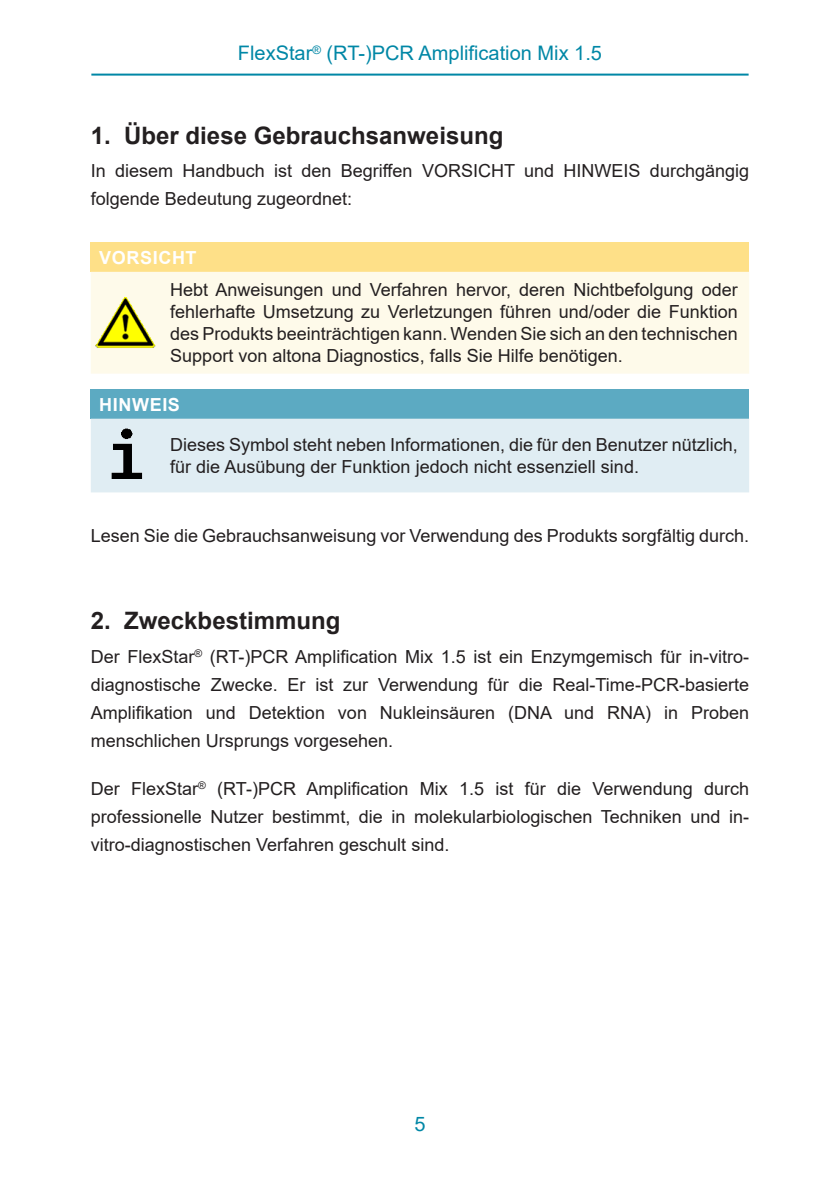
<style>
.page{position:relative;width:840px;height:1191px;background:#fff}
.page>*{position:absolute;margin:0;border:0;box-sizing:border-box;transform-origin:0 0}
.Level_1{font:700 24px "Arial";color:#231f20}
.Seitenkopf{font:20px "Arial";color:#0087a6}
.Mengentext{font:18px/28px "Arial";color:#231f20;text-align:justify}
.Note_hazard_conseque{font:18px/22px "Arial";color:#231f20;text-align:justify}
.Note_para{font:18px/22px "Arial";color:#231f20}
.Note_Titel{font:700 18px "Arial";letter-spacing:.035em;color:#fff}
</style>
<div class="page">
<hr style="left:91px;top:74px;width:657px;height:2px;background:#0087a6">
<div style="left:91px;top:243px;width:657px;height:29px;background:#fee088"></div>
<div style="left:91px;top:272px;width:657px;height:102px;background:#fefaea"></div>
<img style="left:94px;top:291px;width:62px;height:63px">
<div style="left:91px;top:389px;width:657px;height:30px;background:#5caac2"></div>
<div style="left:91px;top:419px;width:657px;height:73px;background:#e0edf3"></div>
<img style="left:94px;top:424px;width:62px;height:63px">
<p class="Seitenkopf" style="left:238px;top:40px;width:365px">FlexStar<sup>®</sup> (RT-)PCR Amplification Mix 1.5</p>
<p class="Level_1" style="left:91px;top:118px;width:414px">1. Über diese Gebrauchsanweisung</p>
<p class="Mengentext" style="left:91px;top:157px;width:659px">In diesem Handbuch ist den Begriffen VORSICHT und HINWEIS durchgängig folgende Bedeutung zugeordnet:</p>
<p class="Note_Titel" style="left:99px;top:245px;width:99px">VORSICHT</p>
<p class="Note_hazard_conseque" style="left:170px;top:279px;width:568px">Hebt Anweisungen und Verfahren hervor, deren Nichtbefolgung oder fehlerhafte Umsetzung zu Verletzungen führen und/oder die Funktion des Produkts beeinträchtigen kann. Wenden Sie sich an den technischen Support von altona Diagnostics, falls Sie Hilfe benötigen.</p>
<p class="Note_Titel" style="left:99px;top:392px;width:82px">HINWEIS</p>
<p class="Note_para" style="left:170px;top:434px;width:568px">Dieses Symbol steht neben Informationen, die für den Benutzer nützlich, für die Ausübung der Funktion jedoch nicht essenziell sind.</p>
<p class="Mengentext" style="left:91px;top:521px;width:659px">Lesen Sie die Gebrauchsanweisung vor Verwendung des Produkts sorgfältig durch.</p>
<p class="Level_1" style="left:91px;top:604px;width:251px">2. Zweckbestimmung</p>
<p class="Mengentext" style="left:91px;top:642px;width:659px">Der FlexStar<sup>®</sup> (RT-)PCR Amplification Mix 1.5 ist ein Enzymgemisch für in-vitro&shy;diagnostische Zwecke. Er ist zur Verwendung für die Real-Time-PCR-basierte Amplifikation und Detektion von Nukleinsäuren (DNA und RNA) in Proben menschlichen Ursprungs vorgesehen.</p>
<p class="Mengentext" style="left:91px;top:774px;width:659px">Der FlexStar<sup>®</sup> (RT-)PCR Amplification Mix 1.5 ist für die Verwendung durch professionelle Nutzer bestimmt, die in molekularbiologischen Techniken und in&shy;vitro-diagnostischen Verfahren geschult sind.</p>
<p class="Seitenkopf" style="left:414px;top:1110px;width:13px">5</p>
</div>
